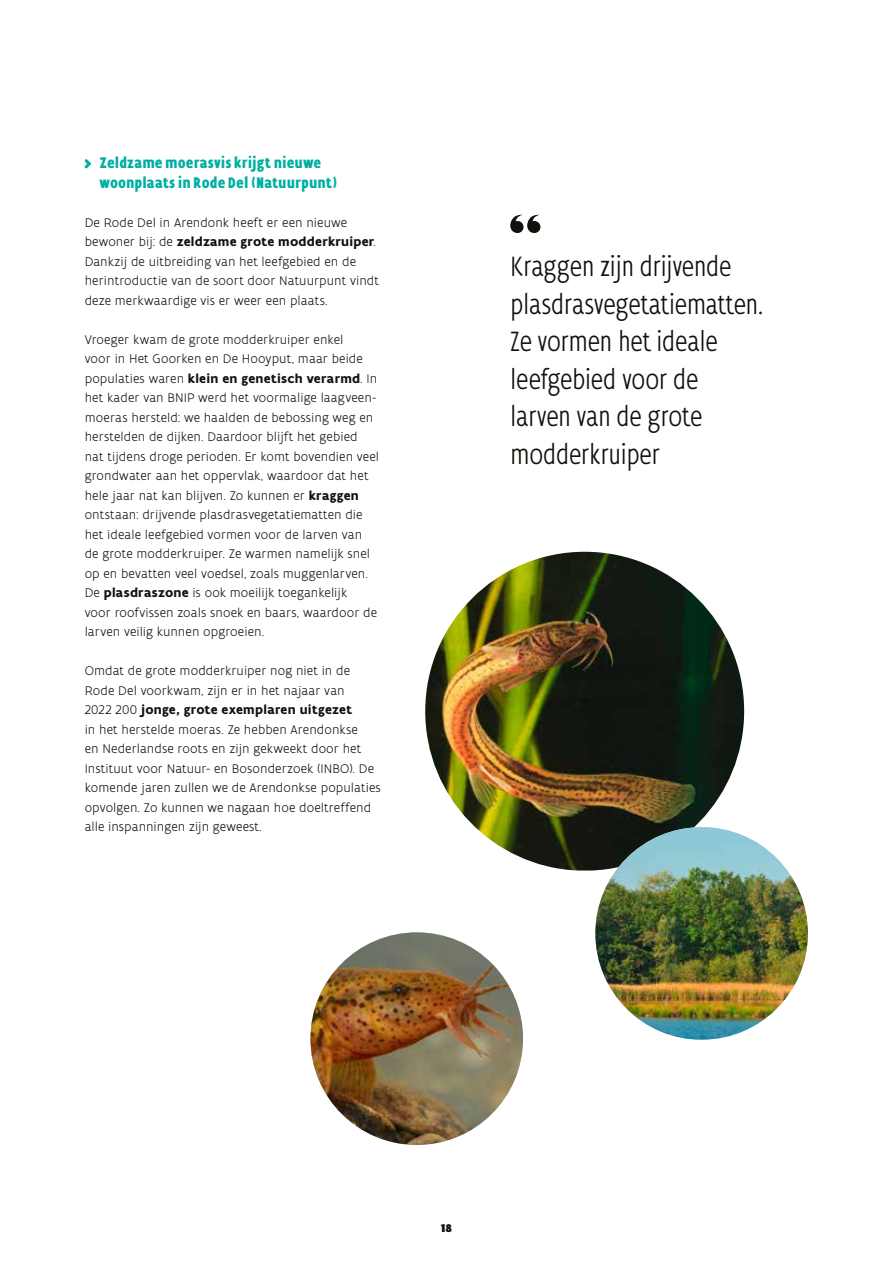
<style>
.page{position:relative;width:893px;height:1263px;background:#fff}
.page>*{position:absolute;margin:0;border:0;box-sizing:border-box;transform-origin:0 0}
.t1{font:300 condensed 30px/37.5px "Flanders Art Sans";letter-spacing:-.01em;color:#12120d}
.t2{font:700 condensed 16.5px/19.5px "Flanders Art Sans";color:#00aea2}
.t3{font:300 13.5px/19.5px "Flanders Art Sans";letter-spacing:.005em;color:#12120d}
.t4{font:900 12px "Flanders Art Sans";color:#12120d}
.s1{font-weight:700}
</style>
<div class="page">
<svg style="left:510px;top:214px;width:30px;height:19px"></svg>
<img style="left:425px;top:552px;width:319px;height:318px;border-radius:158px">
<img style="left:595px;top:827px;width:213px;height:213px;border-radius:106px">
<img style="left:310px;top:932px;width:213px;height:213px;border-radius:106px">
<svg style="left:84px;top:159px;width:7px;height:9px"></svg>
<p class="t2" style="left:100px;top:154px;width:240px">Zeldzame moerasvis krijgt nieuwe woonplaats in Rode Del (Natuurpunt)</p>
<p class="t3" style="left:85px;top:213px;width:296px">De Rode Del in Arendonk heeft er een nieuwe bewoner bij: de <span class="s1">zeldzame grote modderkruiper</span>.<br>Dankzij de uitbreiding van het leefgebied en de herintroductie van de soort door Natuurpunt vindt deze merkwaardige vis er weer een plaats.</p>
<p class="t3" style="left:85px;top:330px;width:296px">Vroeger kwam de grote modderkruiper enkel<br>voor in Het Goorken en De Hooyput, maar beide populaties waren <span class="s1">klein en genetisch verarmd</span>. In het kader van BNIP werd het voormalige laagveen&shy;moeras hersteld: we haalden de bebossing weg en herstelden de dijken. Daardoor blijft het gebied nat tijdens droge perioden. Er komt bovendien veel grondwater aan het oppervlak, waardoor dat het hele jaar nat kan blijven. Zo kunnen er <span class="s1">kraggen </span>ontstaan: drijvende plasdrasvegetatiematten die het ideale leefgebied vormen voor de larven van de grote modderkruiper. Ze warmen namelijk snel op en bevatten veel voedsel, zoals muggenlarven.<br>De <span class="s1">plasdraszone</span> is ook moeilijk toegankelijk<br>voor roofvissen zoals snoek en baars, waardoor de larven veilig kunnen opgroeien.</p>
<p class="t3" style="left:85px;top:661px;width:298px">Omdat de grote modderkruiper nog niet in de Rode Del voorkwam, zijn er in het najaar van<br>2022 200 <span class="s1">jonge, grote exemplaren uitgezet<br></span>in het herstelde moeras. Ze hebben Arendonkse<br>en Nederlandse roots en zijn gekweekt door het Instituut voor Natuur- en Bosonderzoek (INBO). De komende jaren zullen we de Arendonkse populaties opvolgen. Zo kunnen we nagaan hoe doeltreffend alle inspanningen zijn geweest.</p>
<h1 class="t1" style="left:510px;top:249px;width:255px">Kraggen zijn drijvende plasdrasvegetatiematten.<br>Ze vormen het ideale leefgebied voor de larven van de grote modderkruiper</h1>
<p class="t4" style="left:441px;top:1221px;width:13px">18</p>
</div>
